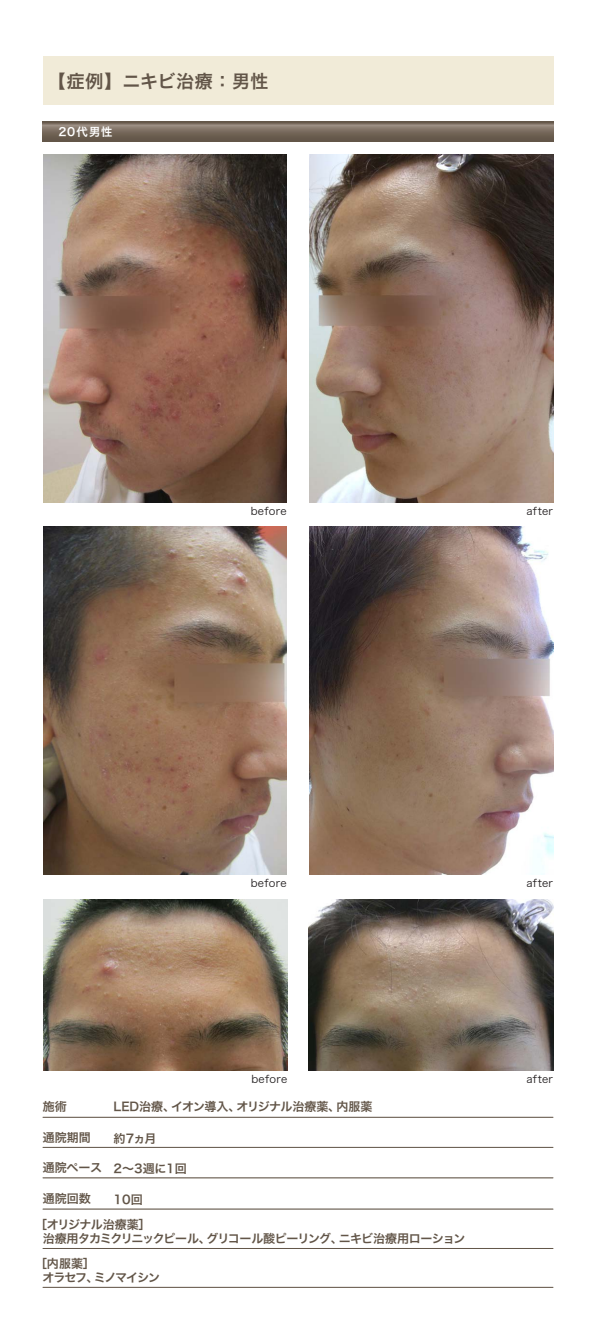
<style>
.page{position:relative;width:596px;height:1336px;background:#fff}
.page>*{position:absolute;margin:0;border:0;box-sizing:border-box;transform-origin:0 0}
.t1{font:18px "Hira Kaku Pro W6";letter-spacing:.025em;color:#625548}
.t2{font:12px "Hira Kaku Pro W6";letter-spacing:-.035em;color:#625548}
.t3{font:12px/24.4px "Hira Kaku Pro W6";letter-spacing:-.015em;color:#625548}
.t4{font:12px "Hira Kaku Pro W6";color:#625548}
.t5{font:12px/14px "Hira Kaku Pro W6";letter-spacing:-.09em;color:#625548}
.t6{font:11.3px "Hira Kaku Pro W6";letter-spacing:.085em;color:#fff}
.t7{font:10.6px "Hira Kaku Pro W3";letter-spacing:.025em;color:#231f20}
</style>
<div class="page">
<div style="left:43px;top:56px;width:510px;height:48px;background:#f1ebd8"></div>
<div style="left:43px;top:122px;width:509px;height:20px;background:linear-gradient(to bottom,#998b7f,#5f5244)"></div>
<hr style="left:43px;top:1117px;width:510px;height:1px;background:#625548">
<hr style="left:43px;top:1147px;width:510px;height:1px;background:#625548">
<hr style="left:43px;top:1177px;width:510px;height:1px;background:#625548">
<hr style="left:43px;top:1208px;width:510px;height:1px;background:#625548">
<hr style="left:43px;top:1248px;width:510px;height:1px;background:#625548">
<img style="left:309px;top:154px;width:244px;height:348px">
<img style="left:43px;top:154px;width:244px;height:348px">
<img style="left:309px;top:527px;width:244px;height:347px">
<img style="left:43px;top:527px;width:244px;height:348px">
<img style="left:309px;top:899px;width:244px;height:171px">
<img style="left:43px;top:899px;width:244px;height:171px">
<hr style="left:43px;top:1287px;width:510px;height:1px;background:#625548">
<h1 class="t1" style="left:48px;top:65px;width:222px">【症例】ニキビ治療：男性</h1>
<p class="t6" style="left:58px;top:122px;width:56px">20代男性</p>
<p class="t7" style="left:250px;top:501px;width:37px">before</p>
<p class="t7" style="left:526px;top:501px;width:28px">after</p>
<p class="t7" style="left:250px;top:873px;width:37px">before</p>
<p class="t7" style="left:526px;top:873px;width:28px">after</p>
<p class="t7" style="left:251px;top:1069px;width:37px">before</p>
<p class="t7" style="left:526px;top:1069px;width:28px">after</p>
<p class="t2" style="left:43px;top:1096px;width:25px">施術</p>
<p class="t4" style="left:114px;top:1096px;width:260px">LED治療、イオン導入、オリジナル治療薬、内服薬</p>
<p class="t2" style="left:43px;top:1126px;width:50px">通院期間</p>
<p class="t2" style="left:114px;top:1127px;width:44px">約7ヵ月</p>
<p class="t3" style="left:43px;top:1156px;width:145px">通院ペース 2～3週に1回</p>
<p class="t2" style="left:43px;top:1187px;width:49px">通院回数</p>
<p class="t3" style="left:35px;top:1187px;width:117px;text-indent:78px">10回［オリジナル治療薬］</p>
<p class="t2" style="left:43px;top:1227px;width:424px">治療用タカミクリニックピール、グリコール酸ピーリング、ニキビ治療用ローション</p>
<p class="t5" style="left:42px;top:1255px;width:119px;text-indent:-7px">［内服薬］<br>オラセフ、ミノマイシン</p>
</div>
